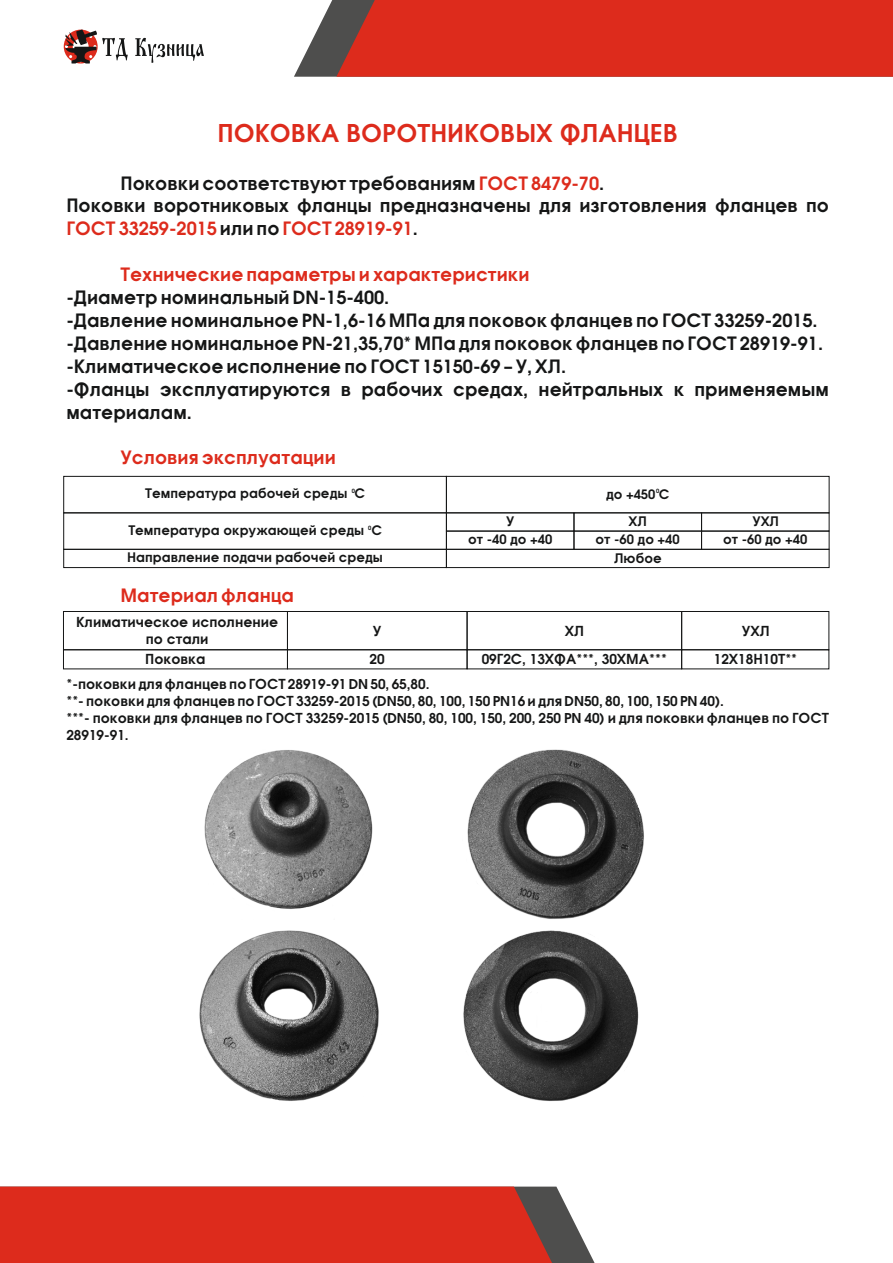
<style>
.page{position:relative;width:893px;height:1263px;background:#fff}
.page>*{position:absolute;margin:0;border:0;box-sizing:border-box;transform-origin:0 0}
.t1{font:600 24px "Avant Garde";color:#dd2b1c}
.t2{font:600 18px/23px "Avant Garde";color:#151616}
.t3{font:600 18px "Avant Garde";color:#dd2b1c}
.t4{font:600 13.5px/17.1px "Avant Garde";color:#151616}
.t5{font:600 12.9px "Avant Garde";color:#151616}
.t6{font:600 5.7px "Avant Garde";color:#151616}
.s1{color:#dd2b1c}
</style>
<div class="page">
<svg style="left:294px;top:0;width:42px;height:77px;fill:#4e4e4d"></svg>
<svg style="left:556px;top:1186px;width:39px;height:77px"></svg>
<div style="left:336px;top:0;width:557px;height:77px;background:#dd2b1c"></div>
<div style="left:0;top:1186px;width:556px;height:77px;background:#dd2b1c"></div>
<div style="left:63px;top:476px;width:384px;height:37px;border:1px solid #151616"></div>
<div style="left:63px;top:549px;width:384px;height:19px;border:1px solid #151616"></div>
<div style="left:63px;top:512px;width:384px;height:38px;border:1px solid #151616"></div>
<div style="left:446px;top:476px;width:383px;height:37px;border:1px solid #151616"></div>
<div style="left:446px;top:549px;width:383px;height:19px;border:1px solid #151616"></div>
<div style="left:446px;top:512px;width:128px;height:19px;border:1px solid #151616"></div>
<div style="left:446px;top:531px;width:128px;height:19px;border:1px solid #151616"></div>
<div style="left:574px;top:512px;width:128px;height:19px;border:1px solid #151616"></div>
<div style="left:574px;top:531px;width:128px;height:19px;border:1px solid #151616"></div>
<div style="left:701px;top:512px;width:128px;height:19px;border:1px solid #151616"></div>
<div style="left:701px;top:531px;width:128px;height:19px;border:1px solid #151616"></div>
<div style="left:63px;top:611px;width:225px;height:39px;border:1px solid #151616"></div>
<div style="left:63px;top:649px;width:225px;height:20px;border:1px solid #151616"></div>
<div style="left:287px;top:611px;width:180px;height:39px;border:1px solid #151616"></div>
<div style="left:287px;top:649px;width:180px;height:20px;border:1px solid #151616"></div>
<div style="left:467px;top:611px;width:215px;height:39px;border:1px solid #151616"></div>
<div style="left:467px;top:649px;width:215px;height:20px;border:1px solid #151616"></div>
<div style="left:681px;top:611px;width:148px;height:39px;border:1px solid #151616"></div>
<div style="left:681px;top:649px;width:148px;height:20px;border:1px solid #151616"></div>
<svg style="left:64px;top:29px;width:140px;height:35px"></svg>
<img style="left:204px;top:750px;width:169px;height:159px">
<img style="left:199px;top:931px;width:180px;height:170px">
<img style="left:463px;top:931px;width:176px;height:170px">
<img style="left:467px;top:749px;width:177px;height:170px">
<h1 class="t1" style="left:218px;top:124px;width:462px">ПОКОВКА ВОРОТНИКОВЫХ ФЛАНЦЕВ</h1>
<p class="t2" style="left:66px;top:173px;width:764px;text-indent:54px">Поковки соответствуют требованиям <span class="s1">ГОСТ 8479-70</span>.<br>Поковки воротниковых фланцы предназначены для изготовления фланцев по<br><span class="s1">ГОСТ 33259-2015</span> или по <span class="s1">ГОСТ 28919-91</span>.</p>
<p class="t3" style="left:120px;top:268px;width:411px">Технические параметры и характеристики</p>
<p class="t2" style="left:66px;top:288px;width:764px">-Диаметр номинальный DN-15-400.<br>-Давление номинальное PN-1,6-16 МПа для поковок фланцев по ГОСТ 33259-2015. -Давление номинальное PN-21,35,70* МПа для поковок фланцев по ГОСТ 28919-91. -Климатическое исполнение по ГОСТ 15150-69 – У, ХЛ.<br>-Фланцы эксплуатируются в рабочих средах, нейтральных к применяемым материалам.</p>
<p class="t3" style="left:120px;top:451px;width:217px">Условия эксплуатации</p>
<p class="t5" style="left:145px;top:489px;width:222px">Температура рабочей среды С</p>
<p class="t5" style="left:606px;top:489px;width:65px">до +450 С</p>
<p class="t6" style="left:352px;top:489px;width:5px">0</p>
<p class="t6" style="left:656px;top:489px;width:5px">0</p>
<p class="t6" style="left:368px;top:526px;width:5px">0</p>
<p class="t5" style="left:506px;top:516px;width:10px">У</p>
<p class="t5" style="left:629px;top:516px;width:20px">ХЛ</p>
<p class="t5" style="left:752px;top:516px;width:28px">УХЛ</p>
<p class="t5" style="left:468px;top:535px;width:86px">от -40 до +40</p>
<p class="t5" style="left:596px;top:535px;width:86px">от -60 до +40</p>
<p class="t5" style="left:723px;top:535px;width:86px">от -60 до +40</p>
<p class="t5" style="left:128px;top:525px;width:255px">Температура окружающей среды С</p>
<p class="t5" style="left:127px;top:553px;width:257px">Направление подачи рабочей среды</p>
<p class="t3" style="left:120px;top:588px;width:175px">Материал фланца</p>
<p class="t5" style="left:614px;top:553px;width:49px">Любое</p>
<p class="t4" style="left:76px;top:615px;width:204px;text-align:center">Климатическое исполнение по стали</p>
<p class="t4" style="left:373px;top:623px;width:10px">У</p>
<p class="t4" style="left:565px;top:623px;width:21px">ХЛ</p>
<p class="t4" style="left:742px;top:623px;width:29px">УХЛ</p>
<p class="t4" style="left:145px;top:652px;width:62px">Поковка</p>
<p class="t4" style="left:370px;top:652px;width:17px">20</p>
<p class="t4" style="left:482px;top:652px;width:187px">09Г2С, 13ХФА***, 30ХМА***</p>
<p class="t4" style="left:714px;top:652px;width:85px">12Х18Н10Т**</p>
<p class="t4" style="left:66px;top:676px;width:764px">*-поковки для фланцев по ГОСТ 28919-91 DN 50, 65,80.<br>**- поковки для фланцев по ГОСТ 33259-2015 (DN50, 80, 100, 150 PN16 и для DN50, 80, 100, 150 PN 40).<br>***- поковки для фланцев по ГОСТ 33259-2015 (DN50, 80, 100, 150, 200, 250 PN 40) и для поковки фланцев по ГОСТ 28919-91.</p>
</div>
